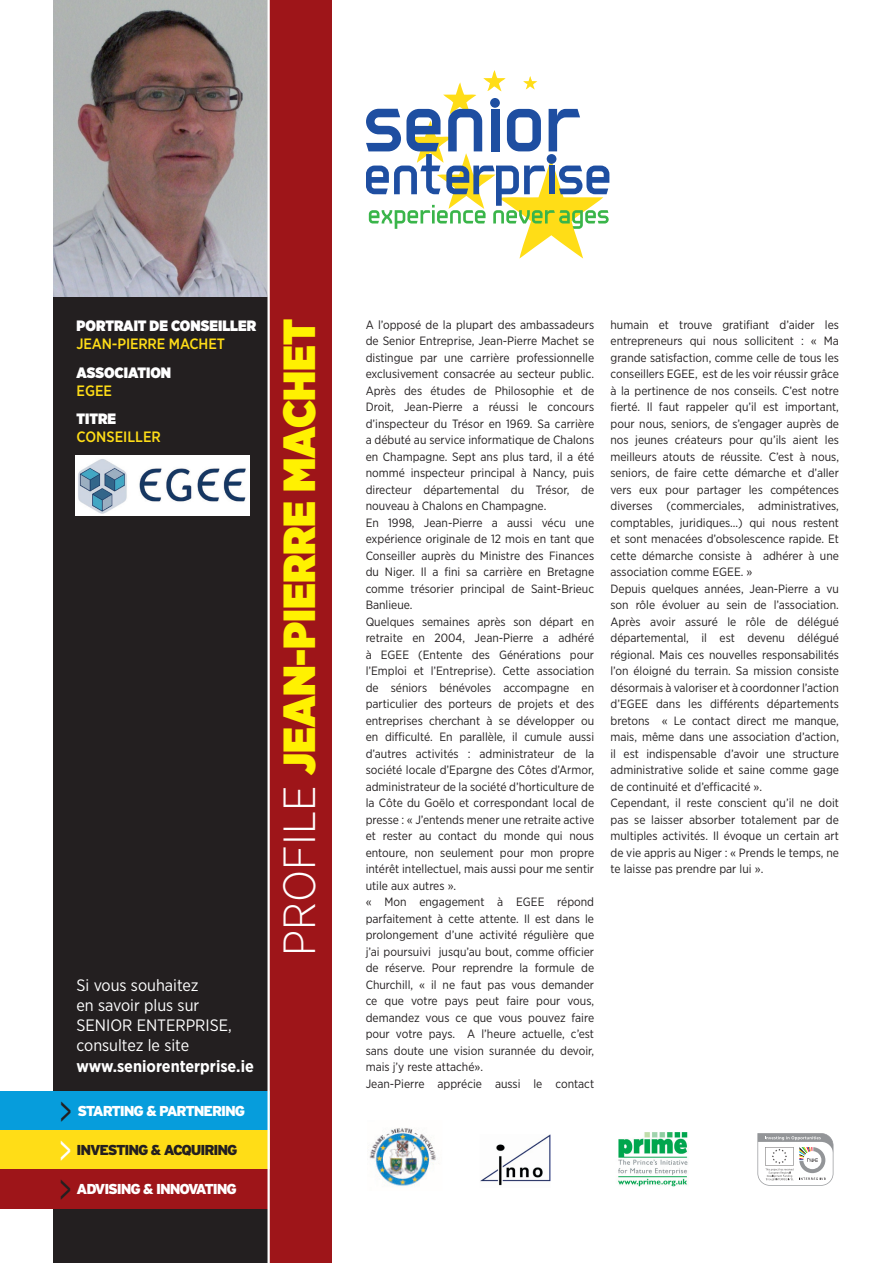
<style>
.page{position:relative;width:893px;height:1263px;background:#fff}
.page>*{position:absolute;margin:0;border:0;box-sizing:border-box;transform-origin:0 0}
.t1{font:900 45px "Gotham Narrow";color:#fff101}
.t2{font:300 36px "Interstate";color:#231f20}
.t3{font:300 36px "Interstate";color:#fff}
.t4{font:16.5px/20.2px "Gotham Narrow";color:#fff}
.t5{font:700 16.5px "Gotham Narrow";color:#fff}
.t6{font:900 15px "Gotham Narrow";color:#fff}
.t7{font:500 15px "Gotham Narrow";letter-spacing:-.01em;color:#ffdd17}
.t8{font:900 14.4px "Interstate";letter-spacing:-.08em;color:#fff}
.t9{font:900 14.4px "Interstate";letter-spacing:-.08em;color:#231f20}
.t10{font:12px/16.5px "Gotham Narrow";color:#231f20}
.s1{font-weight:300;color:#fff}
</style>
<div class="page">
<div style="left:53px;top:0;width:223px;height:1263px;background:#231f20"></div>
<img style="left:53px;top:0;width:214px;height:297px">
<div style="left:268px;top:0;width:64px;height:1263px;background:#9e1519"></div>
<svg style="left:366px;top:70px;width:243px;height:189px"></svg>
<div style="left:490px;top:98px;width:10px;height:10px;background:#1e4ea1;border-radius:50%"></div>
<div style="left:547px;top:154px;width:9px;height:10px;background:#1e4ea1;border-radius:50%"></div>
<div style="left:0;top:1091px;width:269px;height:40px;background:#069ddc"></div>
<div style="left:0;top:1131px;width:269px;height:39px;background:#ffdd17"></div>
<div style="left:0;top:1170px;width:269px;height:39px;background:#9e1519"></div>
<hr style="left:267px;top:0;width:3px;height:1263px;background:#fff">
<img style="left:369px;top:1128px;width:67px;height:58px">
<img style="left:480px;top:1134px;width:71px;height:52px">
<svg style="left:757px;top:1133px;width:76px;height:53px"></svg>
<img style="left:618px;top:1132px;width:70px;height:55px">
<img style="left:76px;top:455px;width:174px;height:60px">
<p class="t6" style="left:77px;top:315px;width:29px">PORTRAIT</p>
<p class="t6" style="left:150px;top:315px;width:99px">DE CONSEILLER</p>
<p class="t7" style="left:77px;top:334px;width:150px">JEAN-PIERRE MACHET</p>
<p class="t6" style="left:77px;top:362px;width:47px">ASSOCIATI</p>
<p class="t6" style="left:150px;top:362px;width:21px">ON</p>
<p class="t7" style="left:77px;top:381px;width:28px">EGEE</p>
<p class="t6" style="left:77px;top:409px;width:9px">TITRE</p>
<p class="t7" style="left:77px;top:427px;width:86px">CONSEILLER</p>
<h3 class="t4" style="left:77px;top:974px;width:157px">Si vous souhaitez<br>en savoir plus sur<br>SENIOR ENTERPRISE, consultez le site</h3>
<h3 class="t5" style="left:77px;top:1055px;width:179px">www.seniorenterprise.ie</h3>
<p class="t8" style="left:78px;top:1103px;width:169px">STARTING &amp; PARTNERING</p>
<h2 class="t2" style="left:59px;top:1091px;width:15px">&gt;</h2>
<h2 class="t3" style="left:58px;top:1130px;width:15px">&gt;</h2>
<p class="t9" style="left:77px;top:1142px;width:49px">INVESTING</p>
<p class="t9" style="left:151px;top:1142px;width:58px">&amp; ACQUIRING</p>
<h2 class="t2" style="left:58px;top:1169px;width:15px">&gt;</h2>
<p class="t8" style="left:77px;top:1181px;width:49px">ADVISING</p>
<p class="t8" style="left:143px;top:1181px;width:62px">&amp; INN OVATING</p>
<h1 class="t1" style="left:269px;top:956px;width:638px;rotate:-90deg"><span class="s1">PROFILE</span> Jean-Pierre Machet</h1>
<p class="t10" style="left:366px;top:316px;width:230px">A l’opposé de la plupart des ambassadeurs de Senior Entreprise, Jean-Pierre Machet se distingue par une carrière professionnelle exclusivement consacrée au secteur public.<br>Après des études de Philosophie et de Droit, Jean-Pierre a réussi le concours d’inspecteur du Trésor en 1969. Sa carrière a débuté au service informatique de Chalons en Champagne. Sept ans plus tard, il a été nommé inspecteur principal à Nancy, puis directeur départemental du Trésor, de nouveau à Chalons en Champagne.<br>En 1998, Jean-Pierre a aussi vécu une expérience originale de 12 mois en tant que Conseiller auprès du Ministre des Finances du Niger. Il a fini sa carrière en Bretagne comme trésorier principal de Saint-Brieuc Banlieue.<br>Quelques semaines après son départ en retraite en 2004, Jean-Pierre a adhéré à EGEE (Entente des Générations pour l’Emploi et l’Entreprise). Cette association de séniors bénévoles accompagne en particulier des porteurs de projets et des entreprises cherchant à se développer ou en difficulté. En parallèle, il cumule aussi d’autres activités : administrateur de la société locale d’Epargne des Côtes d’Armor, administrateur de la société d’horticulture de la Côte du Goëlo et correspondant local de presse : « J’entends mener une retraite active et rester au contact du monde qui nous entoure, non seulement pour mon propre intérêt intellectuel, mais aussi pour me sentir utile aux autres ».<br>« Mon engagement à EGEE répond parfaitement à cette attente. Il est dans le prolongement d’une activité régulière que j’ai poursuivi jusqu’au bout, comme officier de réserve. Pour reprendre la formule de Churchill, « il ne faut pas vous demander ce que votre pays peut faire pour vous, demandez vous ce que vous pouvez faire pour votre pays. A l’heure actuelle, c’est sans doute une vision surannée du devoir, mais j’y reste attaché».<br>Jean-Pierre apprécie aussi le contact</p>
<p class="t10" style="left:610px;top:316px;width:230px">humain et trouve gratifiant d’aider les entrepreneurs qui nous sollicitent : « Ma grande satisfaction, comme celle de tous les conseillers EGEE, est de les voir réussir grâce à la pertinence de nos conseils. C’est notre fierté. Il faut rappeler qu’il est important, pour nous, seniors, de s’engager auprès de nos jeunes créateurs pour qu’ils aient les meilleurs atouts de réussite. C’est à nous, seniors, de faire cette démarche et d’aller vers eux pour partager les compétences diverses (commerciales, administratives, comptables, juridiques...) qui nous restent et sont menacées d’obsolescence rapide. Et cette démarche consiste à adhérer à une association comme EGEE. »<br>Depuis quelques années, Jean-Pierre a vu son rôle évoluer au sein de l’association.<br>Après avoir assuré le rôle de délégué départemental, il est devenu délégué régional. Mais ces nouvelles responsabilités l’on éloigné du terrain. Sa mission consiste désormais à valoriser et à coordonner l’action d’EGEE dans les différents départements bretons « Le contact direct me manque, mais, même dans une association d’action, il est indispensable d’avoir une structure administrative solide et saine comme gage de continuité et d’efficacité ».<br>Cependant, il reste conscient qu’il ne doit pas se laisser absorber totalement par de multiples activités. Il évoque un certain art de vie appris au Niger : « Prends le temps, ne te laisse pas prendre par lui ».</p>
</div>
